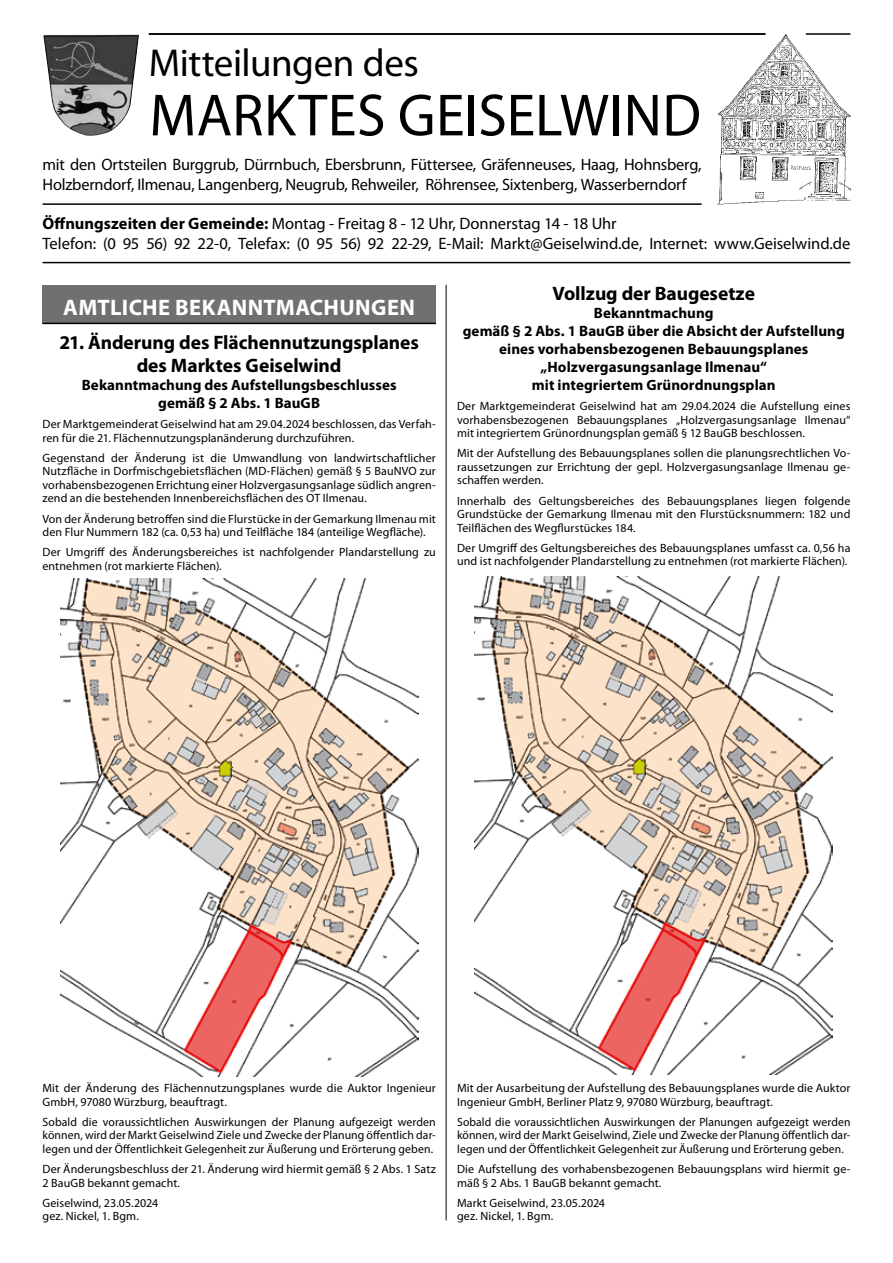
<style>
.page{position:relative;width:893px;height:1263px;background:#fff}
.page>*{position:absolute;margin:0;border:0;box-sizing:border-box;transform-origin:0 0}
.t1{font:60px "Myriad Pro";letter-spacing:.005em;color:#000}
.t2{font:39px "Myriad Pro";letter-spacing:-.01em;color:#000}
.t3{font:700 22.5px "Myriad Pro";letter-spacing:.02em;color:#fff}
.t4{font:700 19.5px/22.5px "Myriad Pro";letter-spacing:-.005em;color:#000;text-align:center}
.t5{font:16.5px/19.8px "Myriad Pro";letter-spacing:-.01em;color:#000}
.t6{font:700 15px/18px "Myriad Pro";letter-spacing:.005em;color:#000;text-align:center}
.t7{font:12px/13.5px "Myriad Pro";letter-spacing:.01em;color:#000}
.s1{font-weight:700}
</style>
<div class="page">
<hr style="left:446px;top:285px;width:1px;height:935px;background:#000">
<div style="left:43px;top:285px;width:393px;height:38px;background:#6f7070"></div>
<hr style="left:43px;top:323px;width:393px;height:1px;background:#000">
<img style="left:60px;top:579px;width:358px;height:498px">
<img style="left:475px;top:576px;width:358px;height:498px">
<hr style="left:43px;top:203px;width:659px;height:2px;background:#000">
<hr style="left:43px;top:262px;width:807px;height:1px;background:#000">
<img style="left:43px;top:34px;width:96px;height:102px">
<img style="left:718px;top:34px;width:132px;height:170px">
<hr style="left:806px;top:33px;width:44px;height:2px;background:#000">
<hr style="left:149px;top:33px;width:616px;height:2px;background:#000">
<h2 class="t2" style="left:149px;top:39px;width:271px">Mitteilungen des</h2>
<h1 class="t1" style="left:149px;top:78px;width:553px">MARKTES GEISELWIND</h1>
<h3 class="t5" style="left:43px;top:154px;width:661px">mit den Ortsteilen Burggrub, Dürrnbuch, Ebersbrunn, Füttersee, Gräfenneuses, Haag, Hohnsberg,<br>Holzberndorf, Ilmenau, Langenberg, Neugrub, Rehweiler, Röhrensee, Sixtenberg, Wasserberndorf</h3>
<h3 class="t5" style="left:43px;top:214px;width:809px"><span class="s1">Öffnungszeiten der Gemeinde:</span> Montag - Freitag 8 - 12 Uhr, Donnerstag 14 - 18 Uhr<br>Telefon: (0 95 56) 92 22-0, Telefax: (0 95 56) 92 22-29, E-Mail: Markt@Geiselwind.de, Internet: www.Geiselwind.de</h3>
<h3 class="t3" style="left:63px;top:293px;width:353px">AMTLICHE BEKANNTMACHUNGEN</h3>
<h3 class="t4" style="left:59px;top:331px;width:361px">21. Änderung des Flächennutzungsplanes des Marktes Geiselwind</h3>
<p class="t6" style="left:82px;top:375px;width:316px">Bekanntmachung des Aufstellungsbeschlusses gemäß § 2 Abs. 1 BauGB</p>
<p class="t7" style="left:43px;top:417px;width:395px">Der Marktgemeinderat Geiselwind hat am 29.04.2024 beschlossen, das Verfah&shy;ren für die 21. Flächennutzungsplanänderung durchzuführen.</p>
<p class="t7" style="left:43px;top:451px;width:395px;text-align:justify">Gegenstand der Änderung ist die Umwandlung von landwirtschaftlicher Nutzfläche in Dorfmischgebietsflächen (MD-Flächen) gemäß § 5 BauNVO zur vorhabensbezogenen Errichtung einer Holzvergasungsanlage südlich angren&shy;zend an die bestehenden Innenbereichsflächen des OT Ilmenau.</p>
<p class="t7" style="left:43px;top:512px;width:395px">Von der Änderung betroffen sind die Flurstücke in der Gemarkung Ilmenau mit den Flur Nummern 182 (ca. 0,53 ha) und Teilfläche 184 (anteilige Wegfläche).</p>
<p class="t7" style="left:43px;top:545px;width:395px">Der Umgriff des Änderungsbereiches ist nachfolgender Plandarstellung zu entnehmen (rot markierte Flächen).</p>
<h3 class="t4" style="left:552px;top:281px;width:204px">Vollzug der Baugesetze</h3>
<p class="t6" style="left:463px;top:303px;width:383px">Bekanntmachung<br>gemäß § 2 Abs. 1 BauGB über die Absicht der Aufstellung eines vorhabensbezogenen Bebauungsplanes „Holzvergasungsanlage Ilmenau“<br>mit integriertem Grünordnungsplan</p>
<p class="t7" style="left:457px;top:399px;width:395px;text-align:justify">Der Marktgemeinderat Geiselwind hat am 29.04.2024 die Aufstellung eines vorhabensbezogenen Bebauungsplanes „Holzvergasungsanlage Ilmenau“ mit integriertem Grünordnungsplan gemäß § 12 BauGB beschlossen.</p>
<p class="t7" style="left:457px;top:446px;width:395px;text-align:justify">Mit der Aufstellung des Bebauungsplanes sollen die planungsrechtlichen Vo&shy;raussetzungen zur Errichtung der gepl. Holzvergasungsanlage Ilmenau ge&shy;schaffen werden.</p>
<p class="t7" style="left:457px;top:494px;width:395px;text-align:justify">Innerhalb des Geltungsbereiches des Bebauungsplanes liegen folgende Grundstücke der Gemarkung Ilmenau mit den Flurstücksnummern: 182 und Teilflächen des Wegflurstückes 184.</p>
<p class="t7" style="left:457px;top:541px;width:395px">Der Umgriff des Geltungsbereiches des Bebauungsplanes umfasst ca. 0,56 ha und ist nachfolgender Plandarstellung zu entnehmen (rot markierte Flächen).</p>
<p class="t7" style="left:43px;top:1081px;width:395px">Mit der Änderung des Flächennutzungsplanes wurde die Auktor Ingenieur<br>GmbH, 97080 Würzburg, beauftragt.</p>
<p class="t7" style="left:43px;top:1115px;width:395px;text-align:justify">Sobald die voraussichtlichen Auswirkungen der Planung aufgezeigt werden können, wird der Markt Geiselwind Ziele und Zwecke der Planung öffentlich dar&shy;legen und der Öffentlichkeit Gelegenheit zur Äußerung und Erörterung geben.</p>
<p class="t7" style="left:43px;top:1162px;width:395px">Der Änderungsbeschluss der 21. Änderung wird hiermit gemäß § 2 Abs. 1 Satz<br>2 BauGB bekannt gemacht.</p>
<p class="t7" style="left:43px;top:1196px;width:117px">Geiselwind, 23.05.2024 gez. Nickel, 1. Bgm.</p>
<p class="t7" style="left:457px;top:1081px;width:395px">Mit der Ausarbeitung der Aufstellung des Bebauungsplanes wurde die Auktor<br>Ingenieur GmbH, Berliner Platz 9, 97080 Würzburg, beauftragt.</p>
<p class="t7" style="left:457px;top:1115px;width:395px;text-align:justify">Sobald die voraussichtlichen Auswirkungen der Planungen aufgezeigt werden können, wird der Markt Geiselwind, Ziele und Zwecke der Planung öffentlich dar&shy;legen und der Öffentlichkeit Gelegenheit zur Äußerung und Erörterung geben.</p>
<p class="t7" style="left:457px;top:1162px;width:395px">Die Aufstellung des vorhabensbezogenen Bebauungsplans wird hiermit ge&shy;mäß § 2 Abs. 1 BauGB bekannt gemacht.</p>
<p class="t7" style="left:457px;top:1196px;width:149px">Markt Geiselwind, 23.05.2024 gez. Nickel, 1. Bgm.</p>
</div>
